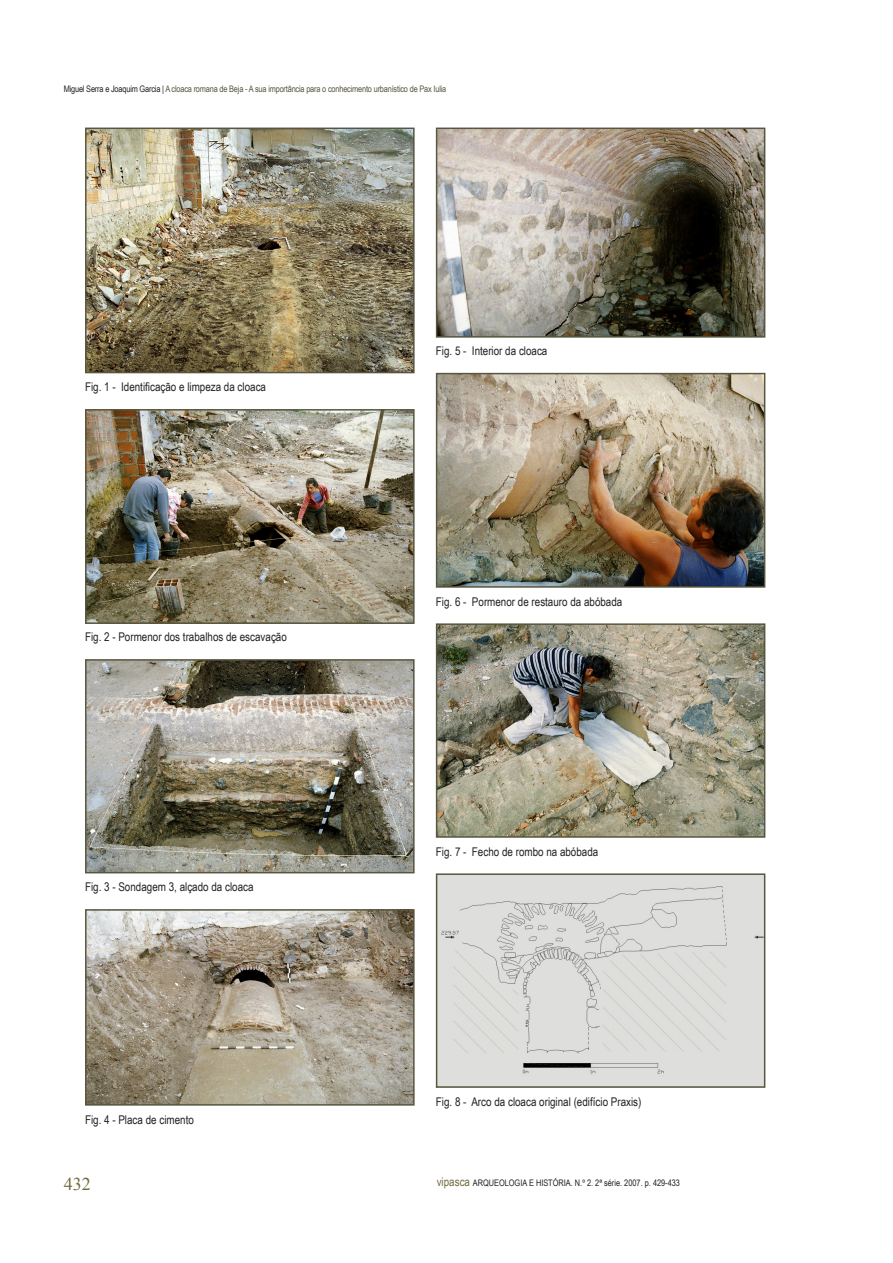
<style>
.page{position:relative;width:893px;height:1263px;background:#fff}
.page>*{position:absolute;margin:0;border:0;box-sizing:border-box;transform-origin:0 0}
.t1{font:18px "Times New Roman";color:#736c3f}
.t2{font:12px "Arial Narrow";color:#231f20}
.t3{font:9px "Arial Narrow";letter-spacing:-.02em;color:#58563f}
.t4{font:9px "Arial Narrow";color:#231f20}
.s1{color:#231f20}
.s2{font-size:12px;color:#736c3f}
</style>
<div class="page">
<img style="left:88px;top:131px;width:324px;height:239px">
<div style="left:85px;top:128px;width:330px;height:245px;border:2px solid #58563f"></div>
<img style="left:88px;top:412px;width:324px;height:209px">
<div style="left:85px;top:409px;width:330px;height:215px;border:2px solid #58563f"></div>
<img style="left:88px;top:662px;width:324px;height:208px">
<div style="left:85px;top:659px;width:330px;height:214px;border:2px solid #58563f"></div>
<img style="left:88px;top:912px;width:324px;height:191px">
<div style="left:85px;top:909px;width:330px;height:197px;border:2px solid #58563f"></div>
<img style="left:439px;top:131px;width:323px;height:204px">
<div style="left:436px;top:128px;width:329px;height:210px;border:2px solid #58563f"></div>
<img style="left:439px;top:376px;width:323px;height:209px">
<div style="left:436px;top:373px;width:329px;height:215px;border:2px solid #58563f"></div>
<img style="left:439px;top:626px;width:323px;height:209px">
<div style="left:436px;top:623px;width:329px;height:215px;border:2px solid #58563f"></div>
<img style="left:439px;top:876px;width:323px;height:209px">
<div style="left:436px;top:873px;width:329px;height:215px;border:2px solid #58563f"></div>
<p class="t3" style="left:64px;top:82px;width:384px"><span class="s1">Miguel Serra e Joaquim Garcia |</span> A cloaca romana de Beja - A sua importância para o conhecimento urbanístico de Pax Iulia</p>
<p class="t2" style="left:85px;top:378px;width:183px">Fig. 1 - Identificação e limpeza da cloaca</p>
<p class="t2" style="left:85px;top:628px;width:203px">Fig. 2 - Pormenor dos trabalhos de escavação</p>
<p class="t2" style="left:85px;top:878px;width:170px">Fig. 3 - Sondagem 3, alçado da cloaca</p>
<p class="t2" style="left:85px;top:1110px;width:110px">Fig. 4 - Placa de cimento</p>
<h1 class="t1" style="left:64px;top:1172px;width:28px">432</h1>
<p class="t2" style="left:436px;top:342px;width:113px">Fig. 5 - Interior da cloaca</p>
<p class="t2" style="left:436px;top:592px;width:188px">Fig. 6 - Pormenor de restauro da abóbada</p>
<p class="t2" style="left:436px;top:842px;width:164px">Fig. 7 - Fecho de rombo na abóbada</p>
<p class="t2" style="left:436px;top:1092px;width:207px">Fig. 8 - Arco da cloaca original (edifício Praxis)</p>
<p class="t4" style="left:437px;top:1176px;width:245px"><span class="s2">vipasca</span> ARQUEOLOGIA E HISTÓRIA. N.º 2. 2ª série. 2007. p. 429-433</p>
</div>
